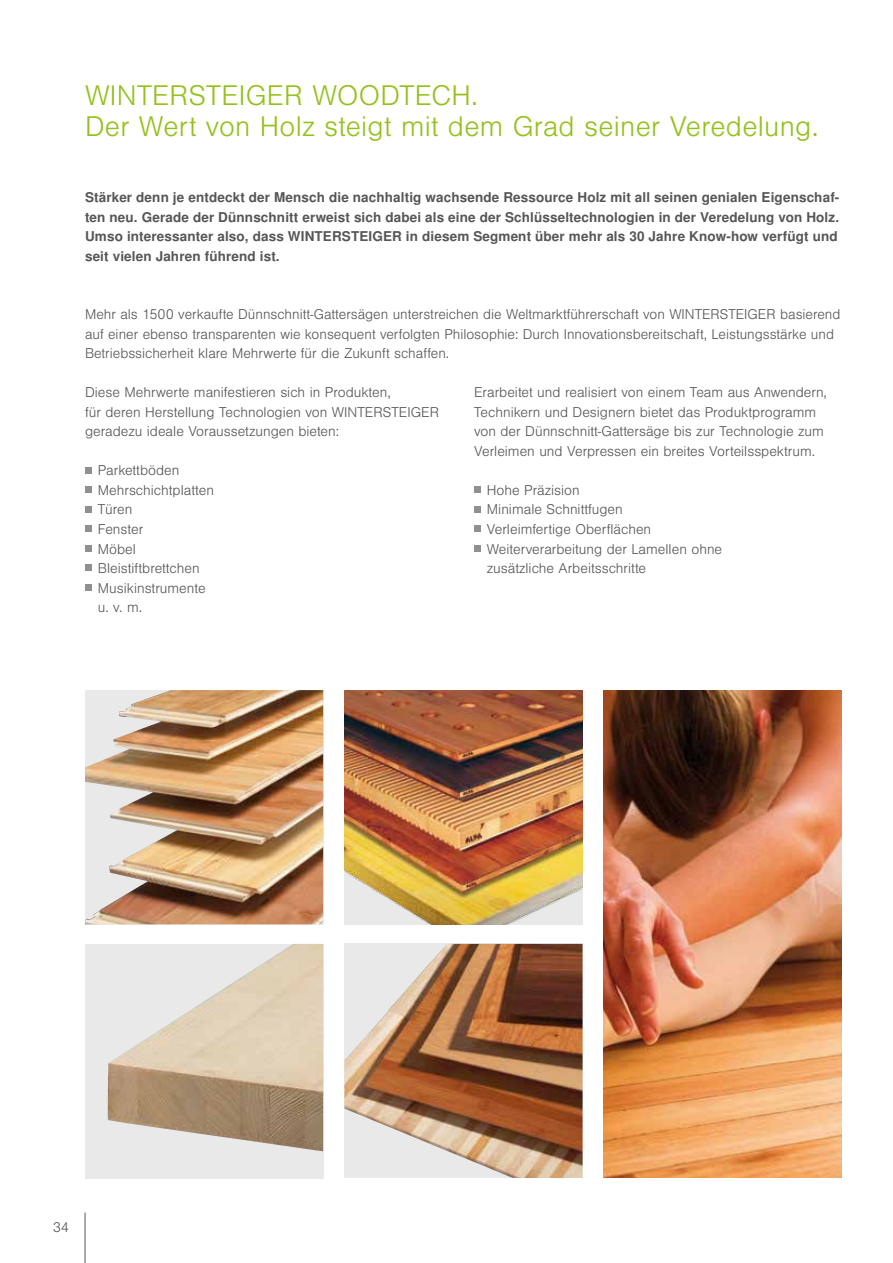
<style>
.page{position:relative;width:893px;height:1263px;background:#fff}
.page>*{position:absolute;margin:0;border:0;box-sizing:border-box;transform-origin:0 0}
.t1{font:300 27px/31.5px "Nimbus San LOT";letter-spacing:.01em;color:#94c11c}
.t2{font:300 13.5px/19.5px "Nimbus San LOT";color:#565656}
.t3{font:700 13.5px/19.5px "Nimbus San LOT";letter-spacing:.01em;color:#565656}
</style>
<div class="page">
<hr style="left:85px;top:1212px;width:1px;height:51px;background:#565656">
<div style="left:85px;top:944px;width:238px;height:234px;background:#e9e9e9"></div>
<img style="left:108px;top:944px;width:215px;height:207px">
<img style="left:85px;top:690px;width:238px;height:234px">
<img style="left:604px;top:690px;width:238px;height:488px">
<img style="left:344px;top:944px;width:239px;height:234px">
<img style="left:344px;top:690px;width:239px;height:234px">
<svg style="left:85px;top:467px;width:6px;height:6px"></svg>
<svg style="left:85px;top:487px;width:6px;height:6px"></svg>
<svg style="left:85px;top:506px;width:6px;height:6px"></svg>
<svg style="left:85px;top:526px;width:6px;height:6px"></svg>
<svg style="left:85px;top:545px;width:6px;height:6px"></svg>
<svg style="left:85px;top:565px;width:6px;height:6px"></svg>
<div style="left:85px;top:584px;width:6px;height:7px;background:#8f908f"></div>
<svg style="left:474px;top:487px;width:6px;height:6px"></svg>
<svg style="left:474px;top:506px;width:6px;height:6px"></svg>
<svg style="left:474px;top:526px;width:6px;height:6px"></svg>
<svg style="left:474px;top:545px;width:6px;height:6px"></svg>
<h1 class="t1" style="left:85px;top:80px;width:735px">WINTERSTEIGER WOODTECH.<br>Der Wert von Holz steigt mit dem Grad seiner Veredelung.</h1>
<p class="t3" style="left:85px;top:188px;width:756px">Stärker denn je entdeckt der Mensch die nachhaltig wachsende Ressource Holz mit all seinen genialen Eigenschaf&shy;ten neu. Gerade der Dünnschnitt erweist sich dabei als eine der Schlüsseltechnologien in der Veredelung von Holz.<br>Umso interessanter also, dass WINTERSTEIGER in diesem Segment über mehr als 30 Jahre Know-how verfügt und seit vielen Jahren führend ist.</p>
<p class="t2" style="left:85px;top:305px;width:757px">Mehr als 1500 verkaufte Dünnschnitt-Gattersägen unterstreichen die Weltmarktführerschaft von WINTERSTEIGER basierend auf einer ebenso transparenten wie konsequent verfolgten Philosophie: Durch Innovationsbereitschaft, Leistungsstärke und<br>Betriebssicherheit klare Mehrwerte für die Zukunft schaffen.</p>
<p class="t2" style="left:474px;top:383px;width:354px">Erarbeitet und realisiert von einem Team aus Anwendern, Technikern und Designern bietet das Produktprogramm von der Dünnschnitt-Gattersäge bis zur Technologie zum Verleimen und Verpressen ein breites Vorteilsspektrum.</p>
<p class="t2" style="left:487px;top:481px;width:237px">Hohe Präzision<br>Minimale Schnittfugen<br>Verleimfertige Oberflächen<br>Weiterverarbeitung der Lamellen ohne zusätzliche Arbeitsschritte</p>
<p class="t2" style="left:85px;top:383px;width:356px">Diese Mehrwerte manifestieren sich in Produkten,<br>für deren Herstellung Technologien von WINTERSTEIGER geradezu ideale Voraussetzungen bieten:</p>
<p class="t2" style="left:98px;top:461px;width:118px">Parkettböden<br>Mehrschichtplatten<br>Türen<br>Fenster<br>Möbel<br>Bleistiftbrettchen<br>Musikinstrumente u. v. m.</p>
<p class="t2" style="left:53px;top:1218px;width:18px">34</p>
</div>
